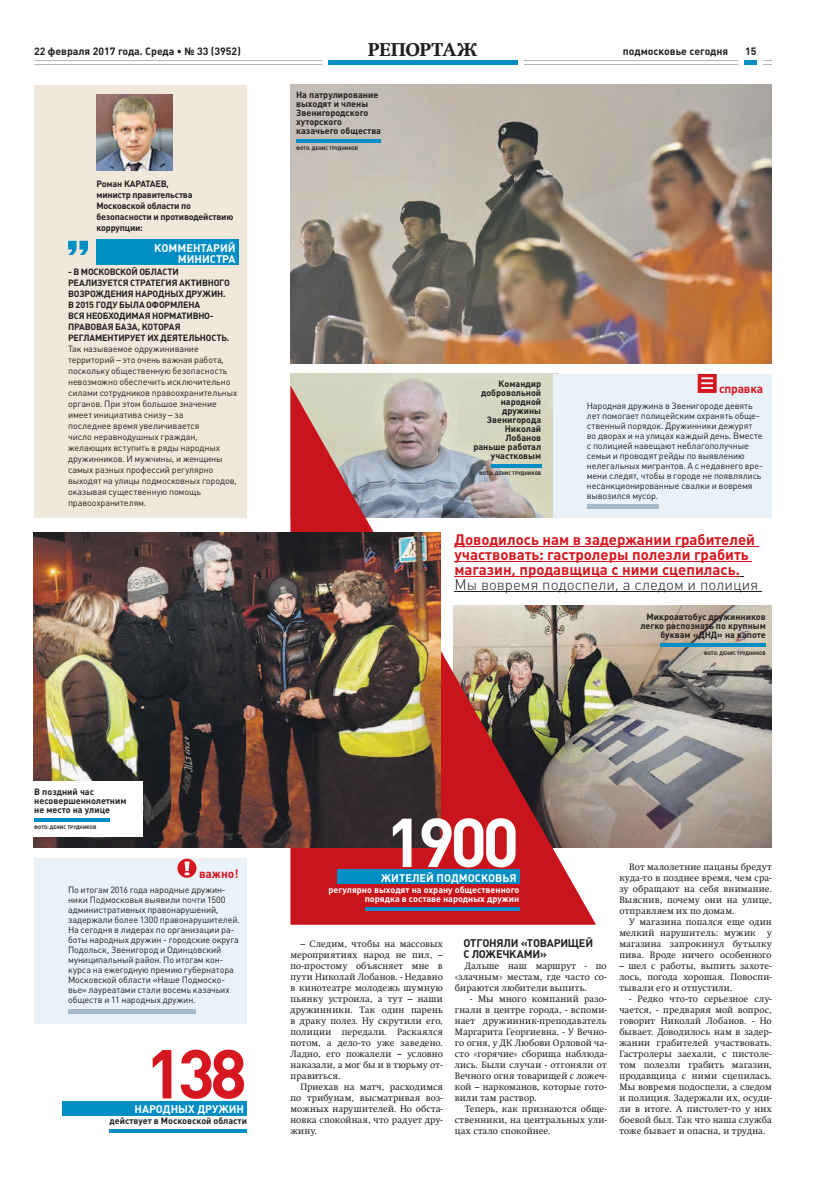
<style>
.page{position:relative;width:820px;height:1191px;background:#fff}
.page>*{position:absolute;margin:0;border:0;box-sizing:border-box;transform-origin:0 0}
.t1{font:700 68px "Plumb";color:#fff}
.t2{font:700 68px "Plumb";color:#d7171f}
.t3{font:18px "Swift Extra Bold C";letter-spacing:-.01em;color:#231f20}
.t4{font:700 15px/15px "Plumb";color:#d7171f}
.t5{font:300 15px "Plumb";color:#231f20}
.t6{font:700 12px "Plumb";letter-spacing:-.015em;color:#d7171f}
.t7{font:700 11px/11px "Plumb";color:#fff;text-align:right}
.t8{font:700 11px/11px "Plumb";letter-spacing:-.02em;color:#231f20}
.t9{font:700 10.5px "Plumb";color:#231f20}
.t10{font:9.2px/11px "Swift C";letter-spacing:.015em;color:#231f20;text-align:justify}
.t11{font:9px/10px "Plumb";letter-spacing:-.015em;color:#231f20}
.t12{font:700 9px/9px "Plumb";letter-spacing:-.005em;color:#231f20}
.t13{font:700 9px/9px "Plumb";color:#fff;text-align:right}
.t14{font:700 5px "Plumb";color:#231f20}
</style>
<div class="page">
<hr style="left:34px;top:61px;width:737px;height:1px;background:#adb8c0">
<hr style="left:34px;top:64px;width:737px;height:1px;background:#adb8c0">
<div style="left:738px;top:46px;width:24px;height:26px;background:#fff"></div>
<hr style="left:744px;top:61px;width:12px;height:4px;background:#008ec4">
<div style="left:322px;top:43px;width:201px;height:25px;background:#fff"></div>
<hr style="left:327px;top:61px;width:190px;height:4px;background:#008ec4">
<img style="left:596px;top:605px;width:175px;height:242px">
<div style="left:552px;top:374px;width:219px;height:143px;background:#e8f2f8"></div>
<svg style="left:697px;top:374px;width:19px;height:19px"></svg>
<hr style="left:586px;top:504px;width:72px;height:4px;background:#a7bac9">
<img style="left:290px;top:385px;width:306px;height:539px">
<div style="left:34px;top:85px;width:213px;height:432px;background:#f0e8db"></div>
<div style="left:96px;top:240px;width:142px;height:14px;background:#008ec4"></div>
<div style="left:96px;top:251px;width:142px;height:14px;background:#008ec4"></div>
<img style="left:96px;top:95px;width:76px;height:75px">
<svg style="left:68px;top:241px;width:20px;height:14px"></svg>
<img style="left:290px;top:85px;width:481px;height:278px">
<img style="left:34px;top:533px;width:406px;height:314px">
<div style="left:336px;top:869px;width:183px;height:14px;background:#008ec4"></div>
<hr style="left:364px;top:907px;width:155px;height:3px;background:#008ec4">
<div style="left:62px;top:1101px;width:185px;height:14px;background:#008ec4"></div>
<hr style="left:109px;top:1129px;width:138px;height:3px;background:#008ec4">
<div style="left:34px;top:858px;width:213px;height:165px;background:#e8f2f8"></div>
<svg style="left:177px;top:858px;width:19px;height:19px"></svg>
<hr style="left:68px;top:1009px;width:128px;height:4px;background:#a7bac9">
<hr style="left:454px;top:546px;width:304px;height:1px;background:#d7171f">
<hr style="left:454px;top:561px;width:298px;height:1px;background:#d7171f">
<hr style="left:454px;top:576px;width:285px;height:1px;background:#d7171f">
<hr style="left:454px;top:591px;width:307px;height:1px;background:#231f20">
<div style="left:29px;top:781px;width:114px;height:55px;background:#fff"></div>
<hr style="left:34px;top:818px;width:76px;height:3px;background:#008ec4">
<hr style="left:296px;top:139px;width:85px;height:3px;background:#008ec4">
<hr style="left:490px;top:464px;width:51px;height:3px;background:#008ec4">
<hr style="left:660px;top:644px;width:105px;height:3px;background:#008ec4">
<p class="t9" style="left:34px;top:46px;width:208px">22 февраля 2017 года. Среда • № 33 (3952)</p>
<h2 class="t3" style="left:368px;top:39px;width:111px">РЕПОРТАЖ</h2>
<p class="t9" style="left:622px;top:46px;width:107px">подмосковье сегодня</p>
<p class="t9" style="left:744px;top:46px;width:13px">15</p>
<p class="t12" style="left:96px;top:179px;width:138px;line-height:11px">Роман КАРАТАЕВ,<br>министр правительства<br>Московской области по безопасности и противодействию коррупции:</p>
<p class="t7" style="left:154px;top:242px;width:83px">КОММЕНТАРИЙ<br>МИНИСТРА</p>
<p class="t12" style="left:68px;top:267px;width:163px;line-height:11px">- В МОСКОВСКОЙ ОБЛАСТИ<br>РЕАЛИЗУЕТСЯ СТРАТЕГИЯ АКТИВНОГО<br>ВОЗРОЖДЕНИЯ НАРОДНЫХ ДРУЖИН.<br>В 2015 ГОДУ БЫЛА ОФОРМЛЕНА<br>ВСЯ НЕОБХОДИМАЯ НОРМАТИВНО-<br>ПРАВОВАЯ БАЗА, КОТОРАЯ<br>РЕГЛАМЕНТИРУЕТ ИХ ДЕЯТЕЛЬНОСТЬ.</p>
<p class="t11" style="left:68px;top:345px;width:171px;line-height:11px">Так называемое одружинивание территорий – это очень важная работа, поскольку общественную безопасность невозможно обеспечить исключительно силами сотрудников правоохранительных органов. При этом большое значение имеет инициатива снизу – за<br>последнее время увеличивается<br>число неравнодушных граждан, желающих вступить в ряды народных дружинников. И мужчины, и женщины самых разных профессий регулярно выходят на улицы подмосковных городов, оказывая существенную помощь правоохранителям.</p>
<p class="t12" style="left:296px;top:90px;width:86px">На патрулирование выходят и члены<br>Звенигородского хуторского казачьего общества</p>
<p class="t14" style="left:296px;top:146px;width:63px">ФОТО: ДЕНИС ТРУДНИКОВ</p>
<p class="t12" style="left:473px;top:379px;width:69px;text-align:right">Командир добровольной народной дружины<br>Звенигорода<br>Николай<br>Лобанов раньше работал участковым</p>
<p class="t14" style="left:479px;top:471px;width:63px">ФОТО: ДЕНИС ТРУДНИКОВ</p>
<h3 class="t6" style="left:718px;top:382px;width:46px">справка</h3>
<p class="t11" style="left:586px;top:401px;width:177px">Народная дружина в Звенигороде девять лет помогает полицейским охранять обще&shy;ственный порядок. Дружинники дежурят во дворах и на улицах каждый день. Вместе с полицией навещают неблагополучные семьи и проводят рейды по выявлению нелегальных мигрантов. А с недавнего вре&shy;мени следят, чтобы в городе не появлялись несанкционированные свалки и вовремя вывозился мусор.</p>
<h3 class="t4" style="left:454px;top:532px;width:302px">Доводилось нам в задержании грабителей участвовать: гастролеры полезли грабить магазин, продавщица с ними сцепилась.</h3>
<h3 class="t5" style="left:454px;top:579px;width:305px">Мы вовремя подоспели, а следом и полиция</h3>
<p class="t12" style="left:640px;top:612px;width:127px;text-align:right">Микроавтобус дружинников легко распознать по крупным буквам «ДНД» на капоте</p>
<p class="t14" style="left:703px;top:650px;width:63px">ФОТО: ДЕНИС ТРУДНИКОВ</p>
<p class="t12" style="left:34px;top:787px;width:94px">В поздний час несовершеннолетним не место на улице</p>
<p class="t14" style="left:34px;top:824px;width:63px">ФОТО: ДЕНИС ТРУДНИКОВ</p>
<h3 class="t6" style="left:199px;top:867px;width:41px">важно!</h3>
<p class="t11" style="left:68px;top:886px;width:173px">По итогам 2016 года народные дружин&shy;ники Подмосковья выявили почти 1500 административных правонарушений, задержали более 1300 правонарушителей.<br>На сегодня в лидерах по организации ра&shy;боты народных дружин - городские округа Подольск, Звенигород и Одинцовский муниципальный район. По итогам кон&shy;курса на ежегодную премию губернатора Московской области «Наше Подмоско&shy;вье» лауреатами стали восемь казачьих обществ и 11 народных дружин.</p>
<h1 class="t2" style="left:146px;top:1037px;width:103px">138</h1>
<p class="t7" style="left:134px;top:1103px;width:111px">НАРОДНЫХ ДРУЖИН</p>
<p class="t12" style="left:109px;top:1116px;width:139px">действует в Московской области</p>
<h1 class="t1" style="left:385px;top:806px;width:135px">1900</h1>
<p class="t7" style="left:381px;top:872px;width:137px">ЖИТЕЛЕЙ ПОДМОСКОВЬЯ</p>
<p class="t13" style="left:328px;top:885px;width:192px">регулярно выходят на охрану общественного порядка в составе народных дружин</p>
<p class="t10" style="left:290px;top:938px;width:154px;text-indent:10px">– Следим, чтобы на массовых мероприятиях народ не пил, – по-простому объясняет мне в пути Николай Лобанов. - Недавно в кинотеатре молодежь шумную пьянку устроила, а тут – наши дружинники. Так один парень в драку полез. Ну скрутили его, полиции передали. Раскаялся потом, а дело-то уже заведено.<br>Ладно, его пожалели – условно наказали, а мог бы и в тюрьму от&shy;правиться.</p>
<p class="t10" style="left:290px;top:1081px;width:154px;text-indent:10px">Приехав на матч, расходимся по трибунам, высматривая воз&shy;можных нарушителей. Но обста&shy;новка спокойная, что радует дру&shy;жину.</p>
<p class="t8" style="left:463px;top:937px;width:131px">ОТГОНЯЛИ «ТОВАРИЩЕЙ<br>С ЛОЖЕЧКАМИ»</p>
<p class="t10" style="left:454px;top:960px;width:153px;text-indent:10px">Дальше наш маршрут - по «злачным» местам, где часто со&shy;бираются любители выпить.</p>
<p class="t10" style="left:454px;top:993px;width:153px;text-indent:15px">- Мы много компаний разо&shy;гнали в центре города, - вспоми&shy;нает дружинник-преподаватель Маргарита Георгиевна. - У Вечно&shy;го огня, у ДК Любови Орловой ча&shy;сто «горячие» сборища наблюда&shy;лись. Были случаи - отгоняли от Вечного огня товарищей с ложеч&shy;кой – наркоманов, которые гото&shy;вили там раствор.</p>
<p class="t10" style="left:454px;top:1103px;width:153px;text-indent:10px">Теперь, как признаются обще&shy;ственники, на центральных ули&shy;цах стало спокойнее.</p>
<p class="t10" style="left:619px;top:861px;width:154px;text-indent:10px">Вот малолетние пацаны бредут куда-то в позднее время, чем сра&shy;зу обращают на себя внимание.<br>Выяснив, почему они на улице, отправляем их по домам.</p>
<p class="t10" style="left:619px;top:916px;width:154px;text-indent:10px">У магазина попался еще один мелкий нарушитель: мужик у магазина запрокинул бутылку пива. Вроде ничего особенного</p>
<p class="t10" style="left:619px;top:960px;width:154px">– шел с работы, выпить захоте&shy;лось, погода хорошая. Повоспи&shy;тывали его и отпустили.</p>
<p class="t10" style="left:619px;top:993px;width:154px;text-indent:10px">- Редко что-то серьезное слу&shy;чается, - предваряя мой вопрос, говорит Николай Лобанов. - Но бывает. Доводилось нам в задер&shy;жании грабителей участвовать.<br>Гастролеры заехали, с пистоле&shy;том полезли грабить магазин, продавщица с ними сцепилась.<br>Мы вовремя подоспели, а следом и полиция. Задержали их, осуди&shy;ли в итоге. А пистолет-то у них боевой был. Так что наша служба тоже бывает и опасна, и трудна.</p>
</div>
